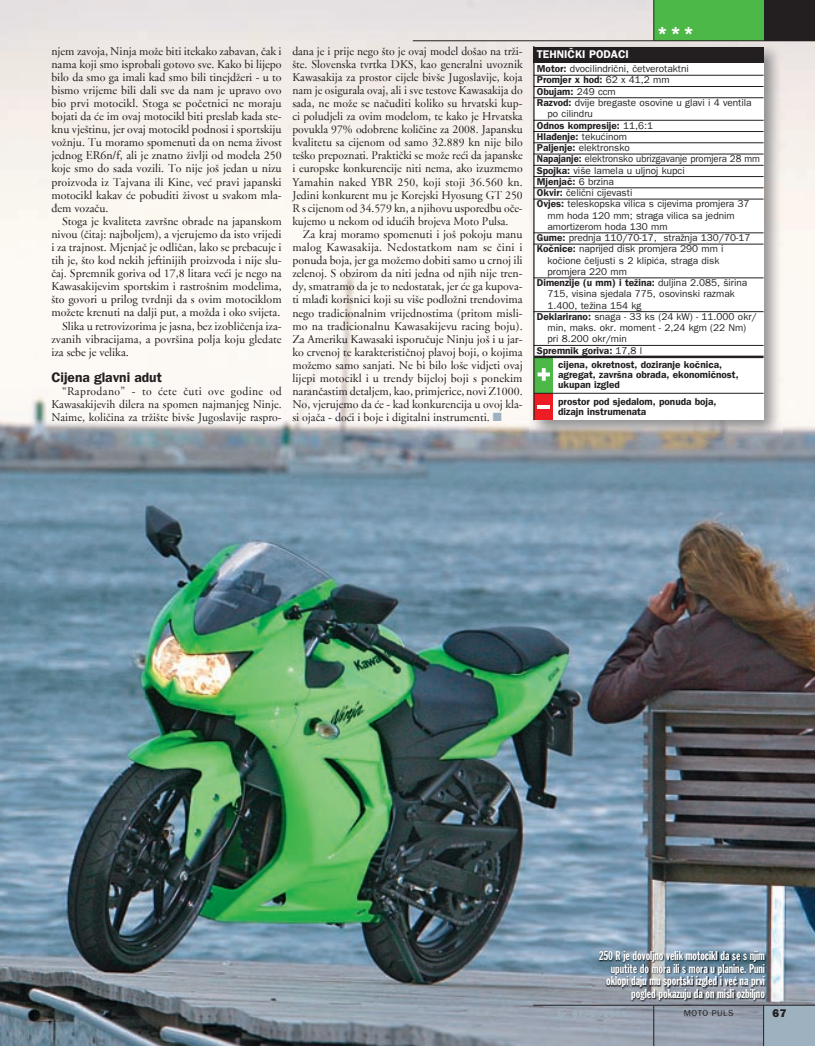
<style>
.page{position:relative;width:815px;height:1046px;background:#fff}
.page>*{position:absolute;margin:0;border:0;box-sizing:border-box;transform-origin:0 0}
.t1{font:800 17.5px "Franklin Gothic";color:#fff}
.t2{font:13.75px "Franklin Gothic Demi";color:#231f20}
.t3{font:12.5px/12.5px "Franklin Gothic Extra Cond";color:#fff;text-align:right}
.t4{font:11.88px/13.1px "Adobe Garamond";color:#231f20;text-align:justify}
.t5{font:11.25px "Franklin Gothic Demi";color:#fff}
.t6{font:800 11.25px "Franklin Gothic";color:#231f20}
.t7{font:10px/11.2px "Franklin Gothic";color:#231f20}
.t8{font:10px/11.2px "Franklin Gothic Demi";color:#231f20}
.t9{font:8.75px "Franklin Gothic";letter-spacing:.05em;color:#231f20}
.s1{color:#9db2be}
.s2{font-family:"Franklin Gothic Demi"}
.s3{font-family:"Franklin Gothic"}
</style>
<div class="page">
<img style="left:0;top:0;width:815px;height:1045px">
<img style="left:529px;top:42px;width:253px;height:397px">
<div style="left:534px;top:357px;width:19px;height:36px;background:#4cb848"></div>
<div style="left:534px;top:393px;width:19px;height:27px;background:#ee1d23"></div>
<div style="left:533px;top:62px;width:231px;height:295px;background:#fff"></div>
<hr style="left:533px;top:75px;width:231px;height:1px;background:#231f20">
<hr style="left:533px;top:86px;width:231px;height:1px;background:#231f20">
<hr style="left:533px;top:97px;width:231px;height:1px;background:#231f20">
<hr style="left:533px;top:120px;width:231px;height:1px;background:#231f20">
<hr style="left:533px;top:131px;width:231px;height:1px;background:#231f20">
<hr style="left:533px;top:142px;width:231px;height:1px;background:#231f20">
<hr style="left:533px;top:154px;width:231px;height:1px;background:#231f20">
<hr style="left:533px;top:165px;width:231px;height:1px;background:#231f20">
<hr style="left:533px;top:176px;width:231px;height:1px;background:#231f20">
<hr style="left:533px;top:187px;width:231px;height:1px;background:#231f20">
<hr style="left:533px;top:199px;width:231px;height:1px;background:#231f20">
<hr style="left:533px;top:232px;width:231px;height:1px;background:#231f20">
<hr style="left:533px;top:244px;width:231px;height:1px;background:#231f20">
<hr style="left:533px;top:277px;width:231px;height:1px;background:#231f20">
<hr style="left:533px;top:311px;width:231px;height:1px;background:#231f20">
<hr style="left:533px;top:345px;width:231px;height:1px;background:#231f20">
<div style="left:553px;top:356px;width:211px;height:37px;background:#fff"></div>
<div style="left:553px;top:393px;width:211px;height:27px;background:#fff"></div>
<svg style="left:538px;top:368px;width:12px;height:12px"></svg>
<svg style="left:537px;top:405px;width:13px;height:3px"></svg>
<hr style="left:533px;top:46px;width:2px;height:374px;background:#231f20">
<hr style="left:534px;top:355px;width:230px;height:3px;background:#231f20">
<hr style="left:534px;top:393px;width:230px;height:1px;background:#231f20">
<div style="left:533px;top:47px;width:231px;height:15px;background:#231f20"></div>
<img style="left:593px;top:948px;width:186px;height:59px">
<div style="left:764px;top:0;width:51px;height:41px;background:#231f20"></div>
<div style="left:654px;top:0;width:110px;height:41px;background:#4cb848"></div>
<hr style="left:413px;top:41px;width:402px;height:1px;background:#231f20">
<hr style="left:654px;top:0;width:1px;height:41px;background:#231f20">
<div style="left:764px;top:1005px;width:51px;height:40px;background:#9db2be"></div>
<hr style="left:654px;top:1005px;width:1px;height:40px;background:#231f20">
<hr style="left:763px;top:1005px;width:1px;height:40px;background:#231f20">
<hr style="left:533px;top:1004px;width:282px;height:1px;background:#231f20">
<p class="t4" style="left:51px;top:45px;width:232px">njem zavoja, Ninja može biti itekako zabavan, čak i nama koji smo isprobali gotovo sve. Kako bi lijepo bilo da smo ga imali kad smo bili tinejdžeri - u to bismo vrijeme bili dali sve da nam je upravo ovo bio prvi motocikl. Stoga se početnici ne moraju bojati da će im ovaj motocikl biti preslab kada ste&shy;knu vještinu, jer ovaj motocikl podnosi i sportskiju vožnju. Tu moramo spomenuti da on nema živost jednog ER6n/f, ali je znatno življi od modela 250 koje smo do sada vozili. To nije još jedan u nizu proizvoda iz Tajvana ili Kine, već pravi japanski motocikl kakav će pobuditi živost u svakom mla&shy;đem vozaču.</p>
<p class="t4" style="left:62px;top:215px;width:221px">Stoga je kvaliteta završne obrade na japanskom</p>
<p class="t4" style="left:51px;top:229px;width:232px">nivou (čitaj: najboljem), a vjerujemo da isto vrijedi</p>
<p class="t4" style="left:51px;top:242px;width:232px">i za trajnost. Mjenjač je odličan, lako se prebacuje i</p>
<p class="t4" style="left:51px;top:255px;width:232px">tih je, što kod nekih jeftinijih proizvoda i nije slu-</p>
<p class="t4" style="left:51px;top:268px;width:232px">čaj. Spremnik goriva od 17,8 litara veći je nego na</p>
<p class="t4" style="left:51px;top:281px;width:232px">Kawasakijevim sportskim i rastrošnim modelima,</p>
<p class="t4" style="left:51px;top:294px;width:232px">što govori u prilog tvrdnji da s ovim motociklom</p>
<p class="t4" style="left:51px;top:307px;width:231px">možete krenuti na dalji put, a možda i oko svijeta.</p>
<p class="t4" style="left:62px;top:320px;width:221px">Slika u retrovizorima je jasna, bez izobličenja iza-</p>
<p class="t4" style="left:51px;top:333px;width:232px">zvanih vibracijama, a površina polja koju gledate</p>
<p class="t4" style="left:51px;top:346px;width:79px">iza sebe je velika.</p>
<p class="t2" style="left:51px;top:372px;width:112px">Cijena glavni adut</p>
<p class="t4" style="left:51px;top:386px;width:232px;text-indent:11px">“Raprodano” - to ćete čuti ove godine od Kawasakijevih dilera na spomen najmanjeg Ninje.<br>Naime, količina za tržište bivše Jugoslavije raspro-</p>
<p class="t4" style="left:292px;top:45px;width:232px">dana je i prije nego što je ovaj model došao na trži&shy;šte. Slovenska tvrtka DKS, kao generalni uvoznik Kawasakija za prostor cijele bivše Jugoslavije, koja nam je osigurala ovaj, ali i sve testove Kawasakija do sada, ne može se načuditi koliko su hrvatski kup&shy;ci poludjeli za ovim modelom, te kako je Hrvatska povukla 97% odobrene količine za 2008. Japansku kvalitetu sa cijenom od samo 32.889 kn nije bilo teško prepoznati. Praktički se može reći da japanske i europske konkurencije niti nema, ako izuzmemo Yamahin naked YBR 250, koji stoji 36.560 kn.<br>Jedini konkurent mu je Korejski Hyosung GT 250<br>R s cijenom od 34.579 kn, a njihovu usporedbu oče&shy;kujemo u nekom od idućih brojeva Moto Pulsa.</p>
<p class="t4" style="left:292px;top:229px;width:232px;text-indent:11px">Za kraj moramo spomenuti i još pokoju manu malog Kawasakija. Nedostatkom nam se čini i ponuda boja, jer ga možemo dobiti samo u crnoj ili zelenoj. S obzirom da niti jedna od njih nije tren&shy;dy, smatramo da je to nedostatak, jer će ga kupova&shy;ti mlađi korisnici koji su više podložni trendovima nego tradicionalnim vrijednostima (pritom misli&shy;mo na tradicionalnu Kawasakijevu racing boju).<br>Za Ameriku Kawasaki isporučuje Ninju još i u jar&shy;ko crvenoj te karakterističnoj plavoj boji, o kojima možemo samo sanjati. Ne bi bilo loše vidjeti ovaj lijepi motocikl i u trendy bijeloj boji s ponekim narančastim detaljem, kao, primjerice, novi Z1000.<br>No, vjerujemo da će - kad konkurencija u ovoj kla&shy;si ojača - doći i boje i digitalni instrumenti. <span class="s1">■</span></p>
<p class="t5" style="left:537px;top:50px;width:94px">TEHNIČKI PODACI</p>
<h1 class="t1" style="left:657px;top:26px;width:38px">***</h1>
<p class="t7" style="left:537px;top:64px;width:153px"><span class="s2">Motor:</span> dvocilindrični, četverotaktni</p>
<p class="t8" style="left:537px;top:75px;width:134px">Promjer x hod: <span class="s3">62 x 41,2 mm<br></span>Obujam: <span class="s3">249 ccm</span></p>
<p class="t7" style="left:547px;top:98px;width:206px;text-indent:-11px"><span class="s2">Razvod:</span> dvije bregaste osovine u glavi i 4 ventila po cilindru</p>
<p class="t8" style="left:537px;top:120px;width:118px">Odnos kompresije: <span class="s3">11,6:1<br></span>Hlađenje: <span class="s3">tekućinom</span></p>
<p class="t7" style="left:537px;top:143px;width:225px"><span class="s2">Paljenje:</span> elektronsko<br><span class="s2">Napajanje:</span> elektronsko ubrizgavanje promjera 28 mm<br><span class="s2">Spojka:</span> više lamela u uljnoj kupci</p>
<p class="t8" style="left:537px;top:176px;width:79px">Mjenjač: <span class="s3">6 brzina</span></p>
<p class="t7" style="left:537px;top:188px;width:97px"><span class="s2">Okvir:</span> čelični cijevasti</p>
<p class="t7" style="left:537px;top:199px;width:214px"><span class="s2">Ovjes:</span> teleskopska vilica s cijevima promjera 37</p>
<p class="t7" style="left:547px;top:210px;width:189px">mm hoda 120 mm; straga vilica sa jednim</p>
<p class="t7" style="left:547px;top:222px;width:122px">amortizerom hoda 130 mm</p>
<p class="t7" style="left:537px;top:233px;width:215px"><span class="s2">Gume:</span> prednja 110/70-17, stražnja 130/70-17</p>
<p class="t7" style="left:537px;top:244px;width:188px"><span class="s2">Kočnice:</span> naprijed disk promjera 290 mm i</p>
<p class="t7" style="left:547px;top:255px;width:174px">kočione čeljusti s 2 klipića, straga disk</p>
<p class="t7" style="left:547px;top:267px;width:81px">promjera 220 mm</p>
<p class="t8" style="left:537px;top:278px;width:212px">Dimenzije (u mm) i težina: <span class="s3">duljina 2.085, širina</span></p>
<p class="t7" style="left:547px;top:289px;width:189px">715, visina sjedala 775, osovinski razmak</p>
<p class="t7" style="left:547px;top:300px;width:95px">1.400, težina 154 kg</p>
<p class="t7" style="left:537px;top:312px;width:221px"><span class="s2">Deklarirano:</span> snaga - 33 ks (24 kW) - 11.000 okr/</p>
<p class="t7" style="left:547px;top:323px;width:200px">min, maks. okr. moment - 2,24 kgm (22 Nm)</p>
<p class="t7" style="left:547px;top:334px;width:81px">pri 8.200 okr/min</p>
<p class="t8" style="left:558px;top:343px;width:165px;line-height:14.8px;text-indent:-21px">Spremnik goriva: <span class="s3">17,8 l<br></span>cijena, okretnost, doziranje kočnica,</p>
<p class="t8" style="left:558px;top:371px;width:182px;line-height:10px">agregat, završna obrada, ekonomičnost, ukupan izgled</p>
<p class="t8" style="left:558px;top:397px;width:160px;line-height:10px">prostor pod sjedalom, ponuda boja, dizajn instrumenata</p>
<p class="t3" style="left:599px;top:950px;width:167px">250 R je dovoljno velik motocikl da se s njim uputite do mora ili s mora u planine. Puni oklopi daju mu sportski izgled i već na prvi pogled pokazuju da on misli ozbiljno</p>
<p class="t9" style="left:684px;top:1010px;width:51px">MOTO PULS</p>
<p class="t6" style="left:772px;top:1008px;width:16px">67</p>
</div>
